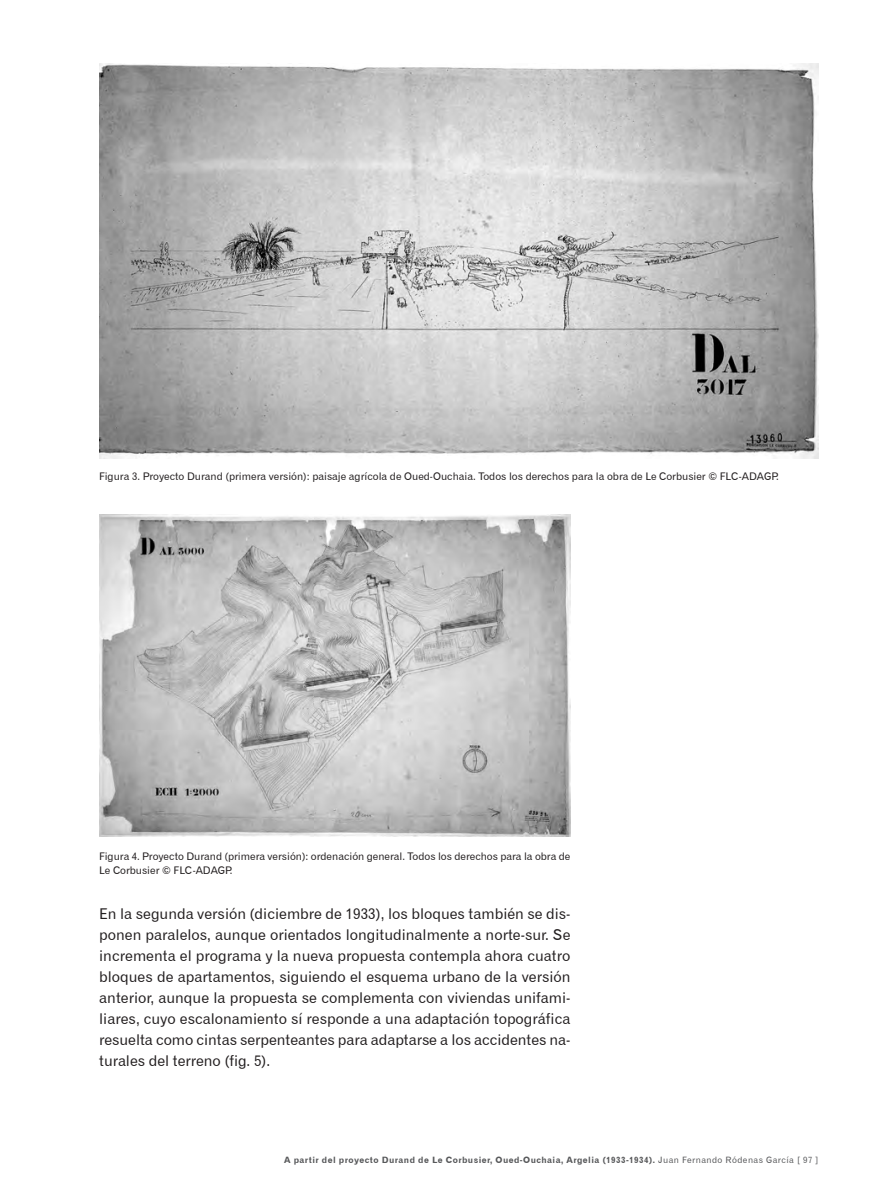
<style>
.page{position:relative;width:893px;height:1191px;background:#fff}
.page>*{position:absolute;margin:0;border:0;box-sizing:border-box;transform-origin:0 0}
.t1{font:14.88px/21px "Gothic 720 BT Roman B";letter-spacing:-.005em;color:#231f20;text-align:justify}
.t2{font:10.5px/14px "Gothic 720 BT Roman B";color:#231f20}
.t3{font:8.75px "Gothic 720 BT Bold B";letter-spacing:.05em;color:#57585a}
.s1{font-family:"Gothic 720 BT Roman B"}
</style>
<div class="page">
<img style="left:99px;top:63px;width:719px;height:396px">
<img style="left:99px;top:514px;width:471px;height:322px">
<p class="t2" style="left:99px;top:469px;width:681px">Figura 3. Proyecto Durand (primera versión): paisaje agrícola de Oued-Ouchaia. Todos los derechos para la obra de Le Corbusier © FLC-ADAGP.</p>
<p class="t2" style="left:99px;top:849px;width:473px">Figura 4. Proyecto Durand (primera versión): ordenación general. Todos los derechos para la obra de<br>Le Corbusier © FLC-ADAGP.</p>
<p class="t1" style="left:99px;top:903px;width:473px">En la segunda versión (diciembre de 1933), los bloques también se dis&shy;ponen paralelos, aunque orientados longitudinalmente a norte-sur. Se incrementa el programa y la nueva propuesta contempla ahora cuatro bloques de apartamentos, siguiendo el esquema urbano de la versión anterior, aunque la propuesta se complementa con viviendas unifami&shy;liares, cuyo escalonamiento sí responde a una adaptación topográfica resuelta como cintas serpenteantes para adaptarse a los accidentes na&shy;turales del terreno (fig. 5).</p>
<p class="t3" style="left:284px;top:1154px;width:536px">A partir del proyecto Durand de Le Corbusier, Oued-Ouchaia, Argelia (1933-1934). <span class="s1">Juan Fernando Ródenas García [ 97 ]</span></p>
</div>
